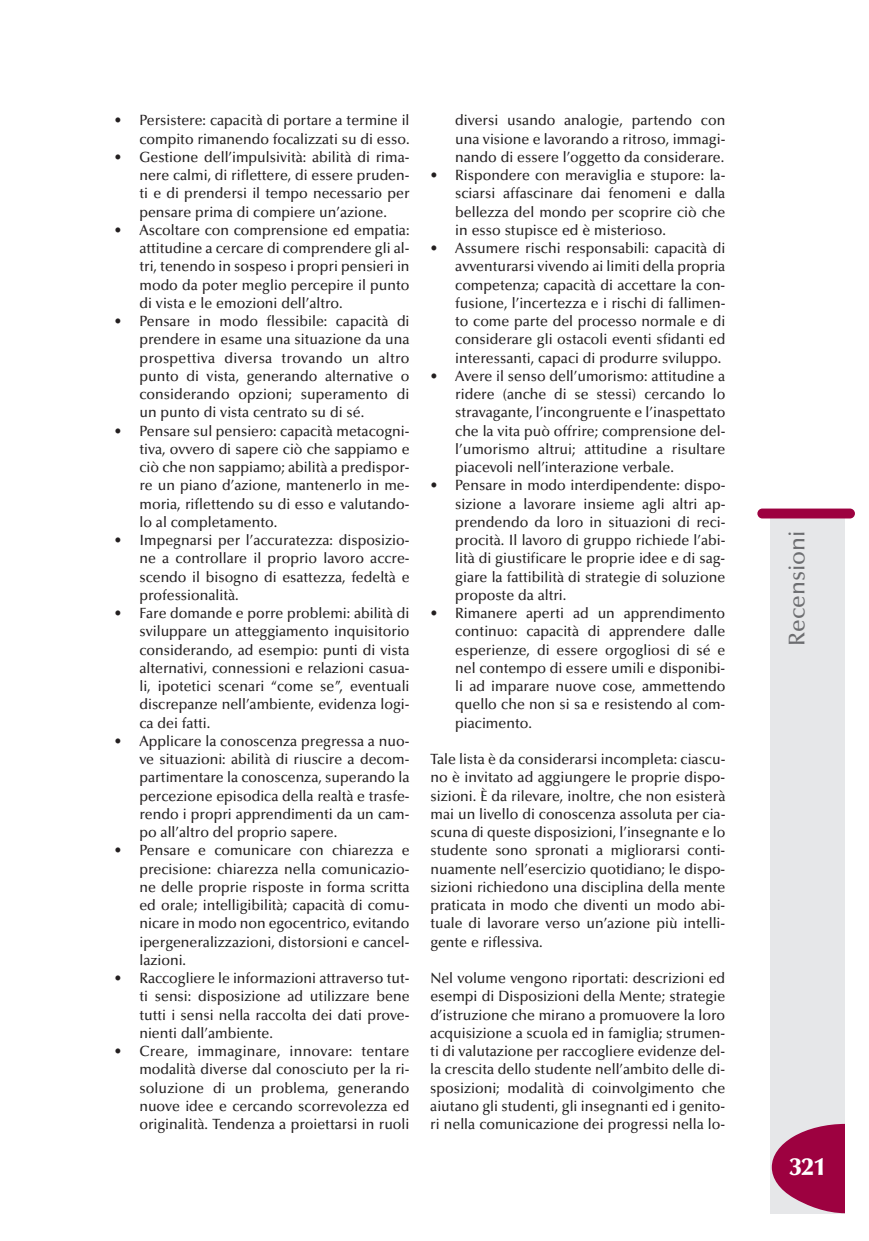
<style>
.page{position:relative;width:869px;height:1241px;background:#fff}
.page>*{position:absolute;margin:0;border:0;box-sizing:border-box;transform-origin:0 0}
.t1{font:900 24.5px "Optima";color:#fff}
.t2{font:500 22.75px "Optima";color:#6c6d70}
.t3{font:500 14.88px/18.2px "Optima";color:#231f20;text-align:justify;scale:.95 1}
</style>
<div class="page">
<div style="left:770px;top:516px;width:74px;height:697px;background:#e6e7e9"></div>
<div style="left:757px;top:508px;width:97px;height:10px;background:#9d0140;border-radius:5px"></div>
<svg style="left:771px;top:1123px;width:73px;height:89px"></svg>
<p class="t3" style="left:115px;top:113px;width:312px;text-align:right">• Persistere: capacità di portare a termine il compito rimanendo focalizzati su di esso.</p>
<p class="t3" style="left:139px;top:149px;width:286px;text-indent:-25px">• Gestione dell’impulsività: abilità di rima&shy;nere calmi, di riflettere, di essere pruden&shy;ti e di prendersi il tempo necessario per pensare prima di compiere un’azione.</p>
<p class="t3" style="left:139px;top:222px;width:286px;text-indent:-25px">• Ascoltare con comprensione ed empatia: attitudine a cercare di comprendere gli al&shy;tri, tenendo in sospeso i propri pensieri in modo da poter meglio percepire il punto di vista e le emozioni dell’altro.</p>
<p class="t3" style="left:139px;top:313px;width:286px;text-indent:-25px">• Pensare in modo flessibile: capacità di prendere in esame una situazione da una prospettiva diversa trovando un altro punto di vista, generando alternative o considerando opzioni; superamento di un punto di vista centrato su di sé.</p>
<p class="t3" style="left:139px;top:423px;width:286px;text-indent:-25px">• Pensare sul pensiero: capacità metacogni&shy;tiva, ovvero di sapere ciò che sappiamo e ciò che non sappiamo; abilità a predispor&shy;re un piano d’azione, mantenerlo in me&shy;moria, riflettendo su di esso e valutando&shy;lo al completamento.</p>
<p class="t3" style="left:139px;top:532px;width:286px;text-indent:-25px">• Impegnarsi per l’accuratezza: disposizio&shy;ne a controllare il proprio lavoro accre&shy;scendo il bisogno di esattezza, fedeltà e professionalità.</p>
<p class="t3" style="left:139px;top:605px;width:286px;text-indent:-25px">• Fare domande e porre problemi: abilità di sviluppare un atteggiamento inquisitorio considerando, ad esempio: punti di vista alternativi, connessioni e relazioni casua&shy;li, ipotetici scenari “come se”, eventuali discrepanze nell’ambiente, evidenza logi&shy;ca dei fatti.</p>
<p class="t3" style="left:139px;top:733px;width:286px;text-indent:-25px">• Applicare la conoscenza pregressa a nuo&shy;ve situazioni: abilità di riuscire a decom&shy;partimentare la conoscenza, superando la percezione episodica della realtà e trasfe&shy;rendo i propri apprendimenti da un cam&shy;po all’altro del proprio sapere.</p>
<p class="t3" style="left:139px;top:842px;width:286px;text-indent:-25px">• Pensare e comunicare con chiarezza e precisione: chiarezza nella comunicazio&shy;ne delle proprie risposte in forma scritta ed orale; intelligibilità; capacità di comu&shy;nicare in modo non egocentrico, evitando ipergeneralizzazioni, distorsioni e cancel&shy;lazioni.</p>
<p class="t3" style="left:139px;top:970px;width:286px;text-indent:-25px">• Raccogliere le informazioni attraverso tut&shy;ti sensi: disposizione ad utilizzare bene tutti i sensi nella raccolta dei dati prove&shy;nienti dall’ambiente.</p>
<p class="t3" style="left:139px;top:1043px;width:286px;text-indent:-25px">• Creare, immaginare, innovare: tentare modalità diverse dal conosciuto per la ri&shy;soluzione di un problema, generando nuove idee e cercando scorrevolezza ed originalità. Tendenza a proiettarsi in ruoli</p>
<p class="t3" style="left:455px;top:113px;width:286px">diversi usando analogie, partendo con una visione e lavorando a ritroso, immagi&shy;nando di essere l’oggetto da considerare.</p>
<p class="t3" style="left:455px;top:167px;width:286px;text-indent:-25px">• Rispondere con meraviglia e stupore: la&shy;sciarsi affascinare dai fenomeni e dalla bellezza del mondo per scoprire ciò che in esso stupisce ed è misterioso.</p>
<p class="t3" style="left:455px;top:240px;width:286px;text-indent:-25px">• Assumere rischi responsabili: capacità di avventurarsi vivendo ai limiti della propria competenza; capacità di accettare la con&shy;fusione, l’incertezza e i rischi di fallimen&shy;to come parte del processo normale e di considerare gli ostacoli eventi sfidanti ed interessanti, capaci di produrre sviluppo.</p>
<p class="t3" style="left:455px;top:368px;width:286px;text-indent:-25px">• Avere il senso dell’umorismo: attitudine a ridere (anche di se stessi) cercando lo stravagante, l’incongruente e l’inaspettato che la vita può offrire; comprensione del&shy;l’umorismo altrui; attitudine a risultare piacevoli nell’interazione verbale.</p>
<p class="t3" style="left:455px;top:477px;width:286px;text-indent:-25px">• Pensare in modo interdipendente: dispo&shy;sizione a lavorare insieme agli altri ap&shy;prendendo da loro in situazioni di reci&shy;procità. Il lavoro di gruppo richiede l’abi&shy;lità di giustificare le proprie idee e di sag&shy;giare la fattibilità di strategie di soluzione proposte da altri.</p>
<p class="t3" style="left:455px;top:605px;width:286px;text-indent:-25px">• Rimanere aperti ad un apprendimento continuo: capacità di apprendere dalle esperienze, di essere orgogliosi di sé e nel contempo di essere umili e disponibi&shy;li ad imparare nuove cose, ammettendo quello che non si sa e resistendo al com&shy;piacimento.</p>
<p class="t3" style="left:430px;top:751px;width:312px">Tale lista è da considerarsi incompleta: ciascu&shy;no è invitato ad aggiungere le proprie dispo&shy;sizioni. È da rilevare, inoltre, che non esisterà mai un livello di conoscenza assoluta per cia&shy;scuna di queste disposizioni, l’insegnante e lo studente sono spronati a migliorarsi conti&shy;nuamente nell’esercizio quotidiano; le dispo&shy;sizioni richiedono una disciplina della mente praticata in modo che diventi un modo abi&shy;tuale di lavorare verso un’azione più intelli&shy;gente e riflessiva.</p>
<p class="t3" style="left:430px;top:970px;width:312px">Nel volume vengono riportati: descrizioni ed esempi di Disposizioni della Mente; strategie d’istruzione che mirano a promuovere la loro acquisizione a scuola ed in famiglia; strumen&shy;ti di valutazione per raccogliere evidenze del&shy;la crescita dello studente nell’ambito delle di&shy;sposizioni; modalità di coinvolgimento che aiutano gli studenti, gli insegnanti ed i genito&shy;ri nella comunicazione dei progressi nella lo-</p>
<p class="t2" style="left:787px;top:645px;width:117px;rotate:-90deg">Recensioni</p>
<p class="t1" style="left:789px;top:1156px;width:38px">321</p>
</div>
